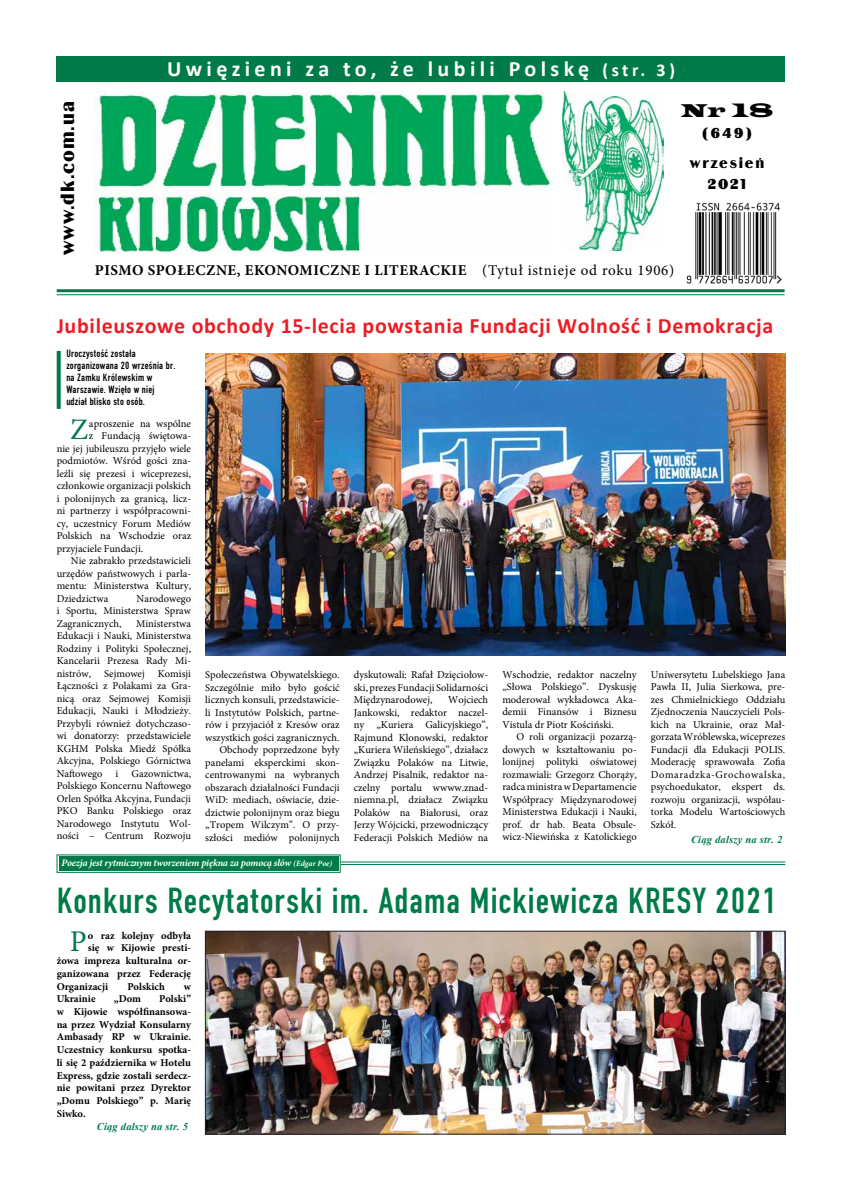
<style>
.page{position:relative;width:842px;height:1191px;background:#fff}
.page>*{position:absolute;margin:0;border:0;box-sizing:border-box;transform-origin:0 0}
.t1{font:38px "Fette Eng DCE";letter-spacing:.025em;color:#007a48}
.t2{font:30px "Minion Pro";color:#007a48}
.t3{font:29.7px "Minion Pro";color:#007a48}
.t4{font:700 22px "Calibri";letter-spacing:.03em;color:#ed1d24}
.t5{font:700 22px "Calibri";letter-spacing:.19em;color:#fff}
.t6{font:20px "Binner DCE";letter-spacing:.05em;color:#000}
.t7{font:20px "Latin Wide";color:#000}
.t8{font:700 15px "Minion Pro";letter-spacing:.035em;color:#000}
.t9{font:15px/29.5px "Binner DCE";letter-spacing:.12em;color:#000;text-align:center}
.t10{font:11px/12px "Fette Eng DCE";letter-spacing:.02em;color:#000}
.t11{font:10.5px/12.5px "Minion Pro";color:#000;text-align:justify}
.t12{font:700 10.5px/12.7px "Minion Pro";color:#000;text-align:justify}
.t13{font:italic 700 10.5px "Times New Roman";letter-spacing:.02em;color:#007a48}
.t14{font:italic 700 10px "Minion Pro";letter-spacing:-.02em;color:#fff}
.s1{font-size:18px}
.s2{font-size:19px}
.s3{font-weight:400}
.s4{font-size:8px}
</style>
<div class="page">
<hr style="left:57px;top:289px;width:727px;height:3px;background:#007a48">
<hr style="left:57px;top:294px;width:727px;height:1px;background:#007a48">
<svg style="left:56px;top:854px;width:285px;height:19px;background:#248c62"></svg>
<div style="left:60px;top:858px;width:277px;height:11px;border:1px solid #007a48"></div>
<hr style="left:341px;top:861px;width:444px;height:1px;background:#007d4b">
<hr style="left:341px;top:864px;width:444px;height:1px;background:#007d4b">
<svg style="left:57px;top:351px;width:4px;height:58px"></svg>
<img style="left:687px;top:202px;width:94px;height:82px">
<div style="left:56px;top:57px;width:729px;height:25px;background:#007a48"></div>
<img style="left:95px;top:91px;width:458px;height:162px">
<img style="left:563px;top:92px;width:100px;height:158px">
<img style="left:207px;top:933px;width:576px;height:199px">
<img style="left:205px;top:353px;width:580px;height:302px">
<div style="left:205px;top:931px;width:580px;height:203px;border:1px solid #222223"></div>
<h3 class="t6" style="left:57px;top:255px;width:155px;rotate:-90deg">www.dk.com.ua</h3>
<h3 class="t5" style="left:167px;top:53px;width:509px">Uwięzieni za to, że lubili Polskę <span class="s1">(str. 3)</span></h3>
<h3 class="t7" style="left:680px;top:98px;width:95px"><span class="s2">N</span>r 18</h3>
<h3 class="t9" style="left:690px;top:119px;width:76px">(649) wrzesień</h3>
<h3 class="t9" style="left:708px;top:169px;width:40px">2021</h3>
<h3 class="t8" style="left:95px;top:260px;width:581px">Pismo społeczne, ekonomiczne i literackie <span class="s3">(Tytuł istnieje od roku 1906)</span></h3>
<h3 class="t4" style="left:57px;top:311px;width:718px">Jubileuszowe obchody 15-lecia powstania Fundacji Wolność i Demokracja</h3>
<p class="t10" style="left:66px;top:348px;width:111px">Uroczystość została zorganizowana 20 września br. na Zamku Królewskim w<br>Warszawie. Wzięło w niej udział blisko sto osób.</p>
<h3 class="t3" style="left:70px;top:410px;width:19px">Z</h3>
<p class="t11" style="left:89px;top:417px;width:104px">aproszenie na wspólne</p>
<p class="t11" style="left:89px;top:429px;width:104px">z Fundacją świętowa-</p>
<p class="t11" style="left:57px;top:442px;width:136px">nie jej jubileuszu przyjęło wiele</p>
<p class="t11" style="left:57px;top:454px;width:136px">podmiotów. Wśród gości zna-</p>
<p class="t11" style="left:57px;top:467px;width:136px">leźli się prezesi i wiceprezesi,</p>
<p class="t11" style="left:57px;top:479px;width:136px">członkowie organizacji polskich</p>
<p class="t11" style="left:57px;top:492px;width:136px">i polonijnych za granicą, licz-</p>
<p class="t11" style="left:57px;top:504px;width:136px">ni partnerzy i współpracowni-</p>
<p class="t11" style="left:57px;top:517px;width:136px">cy, uczestnicy Forum Mediów</p>
<p class="t11" style="left:57px;top:529px;width:136px">Polskich na Wschodzie oraz</p>
<p class="t11" style="left:57px;top:542px;width:88px">przyjaciele Fundacji.</p>
<p class="t11" style="left:71px;top:554px;width:122px">Nie zabrakło przedstawicieli</p>
<p class="t11" style="left:57px;top:567px;width:136px">urzędów państwowych i parla-</p>
<p class="t11" style="left:57px;top:579px;width:136px">mentu: Ministerstwa Kultury,</p>
<p class="t11" style="left:57px;top:592px;width:53px">Dziedzictwa</p>
<p class="t11" style="left:57px;top:592px;width:136px;text-indent:80px">Narodowego i Sportu, Ministerstwa Spraw Zagranicznych,</p>
<p class="t11" style="left:57px;top:617px;width:136px;text-indent:79px">Ministerstwa Edukacji i Nauki, Ministerstwa Rodziny i Polityki Społecznej, Kancelarii Prezesa Rady Mi&shy;nistrów,</p>
<p class="t11" style="left:104px;top:667px;width:42px">Sejmowej</p>
<p class="t11" style="left:57px;top:667px;width:136px;text-indent:101px">Komisji Łączności z Polakami za Gra&shy;nicą oraz Sejmowej Komisji Edukacji, Nauki i Młodzieży.<br>Przybyli również dotychczaso&shy;wi donatorzy: przedstawiciele KGHM Polska Miedź Spółka Akcyjna, Polskiego Górnictwa Naftowego</p>
<p class="t11" style="left:651px;top:668px;width:136px">Uniwersytetu Lubelskiego Jana Pawła II, Julia Sierkowa, pre&shy;zes Chmielnickiego Oddziału Zjednoczenia Nauczycieli Pols&shy;kich na Ukrainie, oraz Mał&shy;gorzata Wróblewska, wiceprezes Fundacji dla Edukacji POLIS.<br>Moderację sprawowała Zofia Domaradzka-Grochowalska, psychoedukator, ekspert ds. rozwoju organizacji, współau&shy;torka Modelu Wartościowych Szkół.</p>
<p class="t13" style="left:691px;top:832px;width:93px">Ciąg dalszy na str. 2</p>
<p class="t11" style="left:502px;top:668px;width:136px">Wschodzie, redaktor naczelny „Słowa Polskiego”. Dyskusję moderował wykładowca Aka&shy;demii Finansów i Biznesu Vistula dr Piotr Kościński.</p>
<p class="t11" style="left:502px;top:731px;width:136px;text-indent:14px">O roli organizacji pozarzą&shy;dowych w kształtowaniu po&shy;lonijnej polityki oświatowej rozmawiali: Grzegorz Chorąży, radca ministra w Departamencie Współpracy Międzynarodowej Ministerstwa Edukacji i Nauki, prof. dr hab. Beata Obsule&shy;wicz-Niewińska z Katolickiego</p>
<p class="t11" style="left:205px;top:668px;width:136px;text-align:right">Społeczeństwa Obywatelskiego.<br>Szczególnie miło było gościć licznych konsuli, przedstawicie&shy;li Instytutów Polskich, partne&shy;rów i przyjaciół z Kresów oraz wszystkich gości zagranicznych.<br>Obchody poprzedzone były panelami eksperckimi skon&shy;centrowanymi na wybranych obszarach działalności Fundacji<br>WiD: mediach, oświacie, dzie&shy;dzictwie polonijnym oraz biegu „Tropem Wilczym”. O przy&shy;szłości mediów polonijnych</p>
<p class="t11" style="left:354px;top:668px;width:136px">dyskutowali: Rafał Dzięciołow&shy;ski, prezes Fundacji Solidarności Międzynarodowej,</p>
<p class="t11" style="left:354px;top:693px;width:136px;text-indent:94px">Wojciech Jankowski, redaktor naczel&shy;ny „Kuriera Galicyjskiego”, Rajmund Klonowski, redaktor „Kuriera Wileńskiego”, działacz Związku Polaków na Litwie, Andrzej Pisalnik, redaktor na&shy;czelny portalu wwww.znad&shy;niemna.pl, działacz Związku Polaków na Białorusi, oraz Jerzy Wójcicki, przewodniczący Federacji Polskich Mediów na</p>
<p class="t11" style="left:57px;top:767px;width:136px;text-indent:75px">Gazownictwa, Polskiego Koncernu Naftowego Orlen Spółka Akcyjna, Fundacji PKO Banku Polskiego oraz Narodowego Instytutu Wol&shy;ności – Centrum Rozwoju</p>
<p class="t11" style="left:116px;top:767px;width:4px">i</p>
<p class="t14" style="left:61px;top:855px;width:272px">Poezja jest rytmicznym tworzeniem piękna za pomocą słów <span class="s4">(Edgar Poe)</span></p>
<h1 class="t1" style="left:57px;top:880px;width:721px">Konkurs Recytatorski im. Adama Mickiewicza KRESY 2021</h1>
<h2 class="t2" style="left:70px;top:921px;width:18px">P</h2>
<p class="t12" style="left:88px;top:929px;width:105px">o raz kolejny odbyła</p>
<p class="t12" style="left:88px;top:941px;width:105px">się w Kijowie presti-</p>
<p class="t12" style="left:57px;top:954px;width:136px">żowa impreza kulturalna or-</p>
<p class="t12" style="left:57px;top:967px;width:136px">ganizowana przez Federację</p>
<p class="t12" style="left:57px;top:979px;width:53px">Organizacji</p>
<p class="t12" style="left:127px;top:979px;width:39px">Polskich</p>
<p class="t12" style="left:184px;top:979px;width:9px">w</p>
<p class="t12" style="left:57px;top:992px;width:40px">Ukrainie</p>
<p class="t12" style="left:114px;top:992px;width:29px">„Dom</p>
<p class="t12" style="left:57px;top:992px;width:136px;text-indent:102px">Polski” w Kijowie współfinansowa&shy;na przez Wydział Konsularny Ambasady RP w Ukrainie.<br>Uczestnicy konkursu spotka&shy;li się 2 października w Hotelu Express, gdzie zostali serdecz&shy;nie powitani przez Dyrektor „Domu Polskiego” p. Marię Siwko.</p>
<p class="t13" style="left:97px;top:1118px;width:93px">Ciąg dalszy na str. 5</p>
</div>
